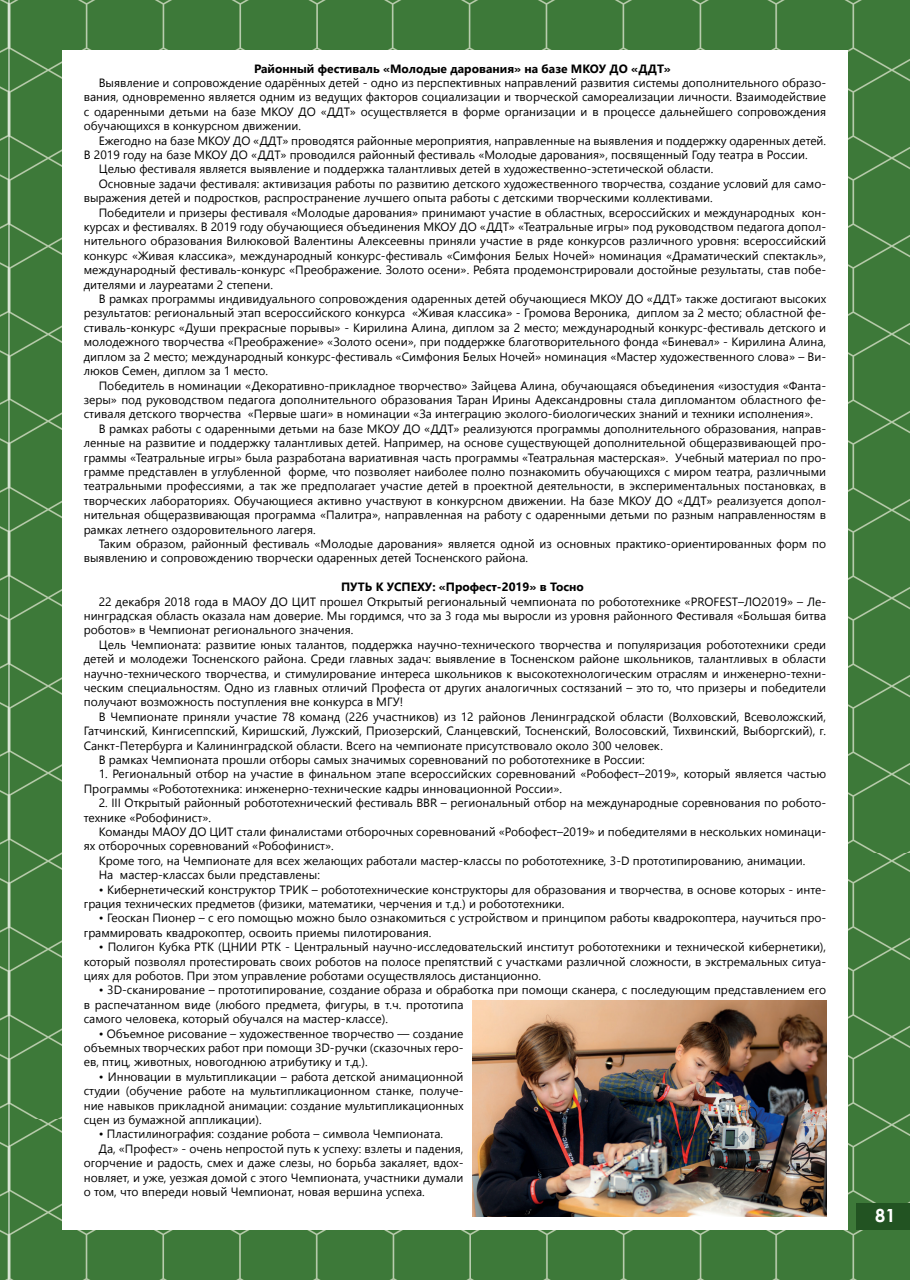
<style>
.page{position:relative;width:910px;height:1280px;background:#fff}
.page>*{position:absolute;margin:0;border:0;box-sizing:border-box;transform-origin:0 0}
.t1{font:700 18.15px "Century Gothic";color:#fff}
.t2{font:12px/14.4px "Segoe UI";color:#000;text-align:justify}
.t3{font:700 12px "Segoe UI";color:#000}
</style>
<div class="page">
<img style="left:0;top:0;width:910px;height:1280px">
<div style="left:857px;top:1203px;width:53px;height:26px;background:#225322"></div>
<div style="left:63px;top:50px;width:785px;height:1179px;background:#fff"></div>
<img style="left:473px;top:1000px;width:354px;height:216px">
<p class="t3" style="left:254px;top:59px;width:418px">Районный фестиваль «Молодые дарования» на базе МКОУ ДО «ДДТ»</p>
<p class="t2" style="left:84px;top:75px;width:744px;text-indent:15px">Выявление и сопровождение одарённых детей - одно из перспективных направлений развития системы дополнительного образо&shy;вания, одновременно является одним из ведущих факторов социализации и творческой самореализации личности. Взаимодействие с одаренными детьми на базе МКОУ ДО «ДДТ» осуществляется в форме организации и в процессе дальнейшего сопровождения обучающихся в конкурсном движении.</p>
<p class="t2" style="left:99px;top:133px;width:729px">Ежегодно на базе МКОУ ДО «ДДТ» проводятся районные мероприятия, направленные на выявления и поддержку одаренных детей.</p>
<p class="t2" style="left:84px;top:147px;width:725px">В 2019 году на базе МКОУ ДО «ДДТ» проводился районный фестиваль «Молодые дарования», посвященный Году театра в России.</p>
<p class="t2" style="left:99px;top:162px;width:616px">Целью фестиваля является выявление и поддержка талантливых детей в художественно-эстетической области.</p>
<p class="t2" style="left:99px;top:176px;width:729px">Основные задачи фестиваля: активизация работы по развитию детского художественного творчества, создание условий для само-</p>
<p class="t2" style="left:84px;top:191px;width:630px">выражения детей и подростков, распространение лучшего опыта работы с детскими творческими коллективами.</p>
<p class="t2" style="left:99px;top:205px;width:729px">Победители и призеры фестиваля «Молодые дарования» принимают участие в областных, всероссийских и международных кон-</p>
<p class="t2" style="left:84px;top:219px;width:744px">курсах и фестивалях. В 2019 году обучающиеся объединения МКОУ ДО «ДДТ» «Театральные игры» под руководством педагога допол-</p>
<p class="t2" style="left:84px;top:234px;width:744px">нительного образования Вилюковой Валентины Алексеевны приняли участие в ряде конкурсов различного уровня: всероссийский</p>
<p class="t2" style="left:84px;top:248px;width:744px">конкурс «Живая классика», международный конкурс-фестиваль «Симфония Белых Ночей» номинация «Драматический спектакль»,</p>
<p class="t2" style="left:84px;top:263px;width:744px">международный фестиваль-конкурс «Преображение. Золото осени». Ребята продемонстрировали достойные результаты, став побе-</p>
<p class="t2" style="left:84px;top:277px;width:191px">дителями и лауреатами 2 степени.</p>
<p class="t2" style="left:99px;top:291px;width:729px">В рамках программы индивидуального сопровождения одаренных детей обучающиеся МКОУ ДО «ДДТ» также достигают высоких</p>
<p class="t2" style="left:84px;top:306px;width:744px">результатов: региональный этап всероссийского конкурса «Живая классика» - Громова Вероника, диплом за 2 место; областной фе-</p>
<p class="t2" style="left:84px;top:320px;width:744px">стиваль-конкурс «Души прекрасные порывы» - Кирилина Алина, диплом за 2 место; международный конкурс-фестиваль детского и</p>
<p class="t2" style="left:84px;top:335px;width:744px">молодежного творчества «Преображение» «Золото осени», при поддержке благотворительного фонда «Биневал» - Кирилина Алина,</p>
<p class="t2" style="left:84px;top:349px;width:744px">диплом за 2 место; международный конкурс-фестиваль «Симфония Белых Ночей» номинация «Мастер художественного слова» – Ви-</p>
<p class="t2" style="left:84px;top:363px;width:186px">люков Семен, диплом за 1 место.</p>
<p class="t2" style="left:99px;top:378px;width:729px">Победитель в номинации «Декоративно-прикладное творчество» Зайцева Алина, обучающаяся объединения «изостудия «Фанта-</p>
<p class="t2" style="left:84px;top:392px;width:744px">зеры» под руководством педагога дополнительного образования Таран Ирины Адександровны стала дипломантом областного фе-</p>
<p class="t2" style="left:84px;top:407px;width:731px">стиваля детского творчества «Первые шаги» в номинации «За интеграцию эколого-биологических знаний и техники исполнения».</p>
<p class="t2" style="left:99px;top:421px;width:729px">В рамках работы с одаренными детьми на базе МКОУ ДО «ДДТ» реализуются программы дополнительного образования, направ-</p>
<p class="t2" style="left:84px;top:435px;width:744px">ленные на развитие и поддержку талантливых детей. Например, на основе существующей дополнительной общеразвивающей про-</p>
<p class="t2" style="left:84px;top:450px;width:744px">граммы «Театральные игры» была разработана вариативная часть программы «Театральная мастерская». Учебный материал по про-</p>
<p class="t2" style="left:84px;top:464px;width:744px">грамме представлен в углубленной форме, что позволяет наиболее полно познакомить обучающихся с миром театра, различными</p>
<p class="t2" style="left:84px;top:479px;width:744px">театральными профессиями, а так же предполагает участие детей в проектной деятельности, в экспериментальных постановках, в</p>
<p class="t2" style="left:84px;top:493px;width:744px">творческих лабораториях. Обучающиеся активно участвуют в конкурсном движении. На базе МКОУ ДО «ДДТ» реализуется допол-</p>
<p class="t2" style="left:84px;top:507px;width:744px">нительная общеразвивающая программа «Палитра», направленная на работу с одаренными детьми по разным направленностям в</p>
<p class="t2" style="left:84px;top:522px;width:233px">рамках летнего оздоровительного лагеря.</p>
<p class="t2" style="left:99px;top:536px;width:729px">Таким образом, районный фестиваль «Молодые дарования» является одной из основных практико-ориентированных форм по</p>
<p class="t2" style="left:84px;top:551px;width:446px">выявлению и сопровождению творчески одаренных детей Тосненского района.</p>
<p class="t3" style="left:341px;top:577px;width:244px">ПУТЬ К УСПЕХУ: «Профест-2019» в Тосно</p>
<p class="t2" style="left:84px;top:594px;width:744px;text-indent:15px">22 декабря 2018 года в МАОУ ДО ЦИТ прошел Открытый региональный чемпионата по робототехнике «PROFEST–ЛО2019» – Ле&shy;нинградская область оказала нам доверие. Мы гордимся, что за 3 года мы выросли из уровня районного Фестиваля «Большая битва роботов» в Чемпионат регионального значения.</p>
<p class="t2" style="left:84px;top:637px;width:744px;text-indent:15px">Цель Чемпионата: развитие юных талантов, поддержка научно-технического творчества и популяризация робототехники среди детей и молодежи Тосненского района. Среди главных задач: выявление в Тосненском районе школьников, талантливых в области научно-технического творчества, и стимулирование интереса школьников к высокотехнологическим отраслям и инженерно-техни&shy;ческим специальностям. Одно из главных отличий Професта от других аналогичных состязаний – это то, что призеры и победители получают возможность поступления вне конкурса в МГУ!</p>
<p class="t2" style="left:99px;top:709px;width:729px">В Чемпионате приняли участие 78 команд (226 участников) из 12 районов Ленинградской области (Волховский, Всеволожский,</p>
<p class="t2" style="left:84px;top:723px;width:744px">Гатчинский, Кингисеппский, Киришский, Лужский, Приозерский, Сланцевский, Тосненский, Волосовский, Тихвинский, Выборгский), г.</p>
<p class="t2" style="left:84px;top:738px;width:581px">Санкт-Петербурга и Калининградской области. Всего на чемпионате присутствовало около 300 человек.</p>
<p class="t2" style="left:99px;top:752px;width:547px">В рамках Чемпионата прошли отборы самых значимых соревнований по робототехнике в России:</p>
<p class="t2" style="left:84px;top:767px;width:744px;text-indent:15px">1. Региональный отбор на участие в финальном этапе всероссийских соревнований «Робофест–2019», который является частью<br>Программы «Робототехника: инженерно-технические кадры инновационной России».</p>
<p class="t2" style="left:84px;top:795px;width:744px;text-indent:15px">2. III Открытый районный робототехнический фестиваль BBR – региональный отбор на международные соревнования по робото&shy;технике «Робофинист».</p>
<p class="t2" style="left:99px;top:824px;width:729px">Команды МАОУ ДО ЦИТ стали финалистами отборочных соревнований «Робофест–2019» и победителями в нескольких номинаци-</p>
<p class="t2" style="left:84px;top:839px;width:252px">ях отборочных соревнований «Робофинист».</p>
<p class="t2" style="left:99px;top:853px;width:708px">Кроме того, на Чемпионате для всех желающих работали мастер-классы по робототехнике, 3-D прототипированию, анимации.</p>
<p class="t2" style="left:99px;top:867px;width:223px">На мастер-классах были представлены:</p>
<p class="t2" style="left:84px;top:882px;width:744px;text-indent:15px">• Кибернетический конструктор ТРИК – робототехнические конструкторы для образования и творчества, в основе которых - инте&shy;грация технических предметов (физики, математики, черчения и т.д.) и робототехники.</p>
<p class="t2" style="left:84px;top:911px;width:744px;text-indent:15px">• Геоскан Пионер – с его помощью можно было ознакомиться с устройством и принципом работы квадрокоптера, научиться про&shy;граммировать квадрокоптер, освоить приемы пилотирования.</p>
<p class="t2" style="left:84px;top:939px;width:744px;text-indent:15px">• Полигон Кубка РТК (ЦНИИ РТК - Центральный научно-исследовательский институт робототехники и технической кибернетики), который позволял протестировать своих роботов на полосе препятствий с участками различной сложности, в экстремальных ситуа&shy;циях для роботов. При этом управление роботами осуществлялось дистанционно.</p>
<p class="t2" style="left:84px;top:983px;width:744px;text-align:left;text-indent:15px">• 3D-сканирование – прототипирование, создание образа и обработка при помощи сканера, с последующим представлением его в распечатанном виде (любого предмета, фигуры, в т.ч. прототипа<br>самого человека, который обучался на мастер-классе).</p>
<p class="t2" style="left:84px;top:1026px;width:381px;text-indent:15px">• Объемное рисование – художественное творчество — создание объемных творческих работ при помощи 3D-ручки (сказочных геро&shy;ев, птиц, животных, новогоднюю атрибутику и т.д.).</p>
<p class="t2" style="left:84px;top:1069px;width:381px;text-indent:15px">• Инновации в мультипликации – работа детской анимационной студии (обучение работе на мультипликационном станке, получе&shy;ние навыков прикладной анимации: создание мультипликационных сцен из бумажной аппликации).</p>
<p class="t2" style="left:99px;top:1127px;width:346px">• Пластилинография: создание робота – символа Чемпионата.</p>
<p class="t2" style="left:99px;top:1141px;width:366px">Да, «Профест» - очень непростой путь к успеху: взлеты и падения,</p>
<p class="t2" style="left:84px;top:1155px;width:381px">огорчение и радость, смех и даже слезы, но борьба закаляет, вдох-</p>
<p class="t2" style="left:84px;top:1170px;width:381px">новляет, и уже, уезжая домой с этого Чемпионата, участники думали</p>
<p class="t2" style="left:84px;top:1184px;width:343px">о том, что впереди новый Чемпионат, новая вершина успеха.</p>
<h1 class="t1" style="left:875px;top:1202px;width:22px">81</h1>
</div>
